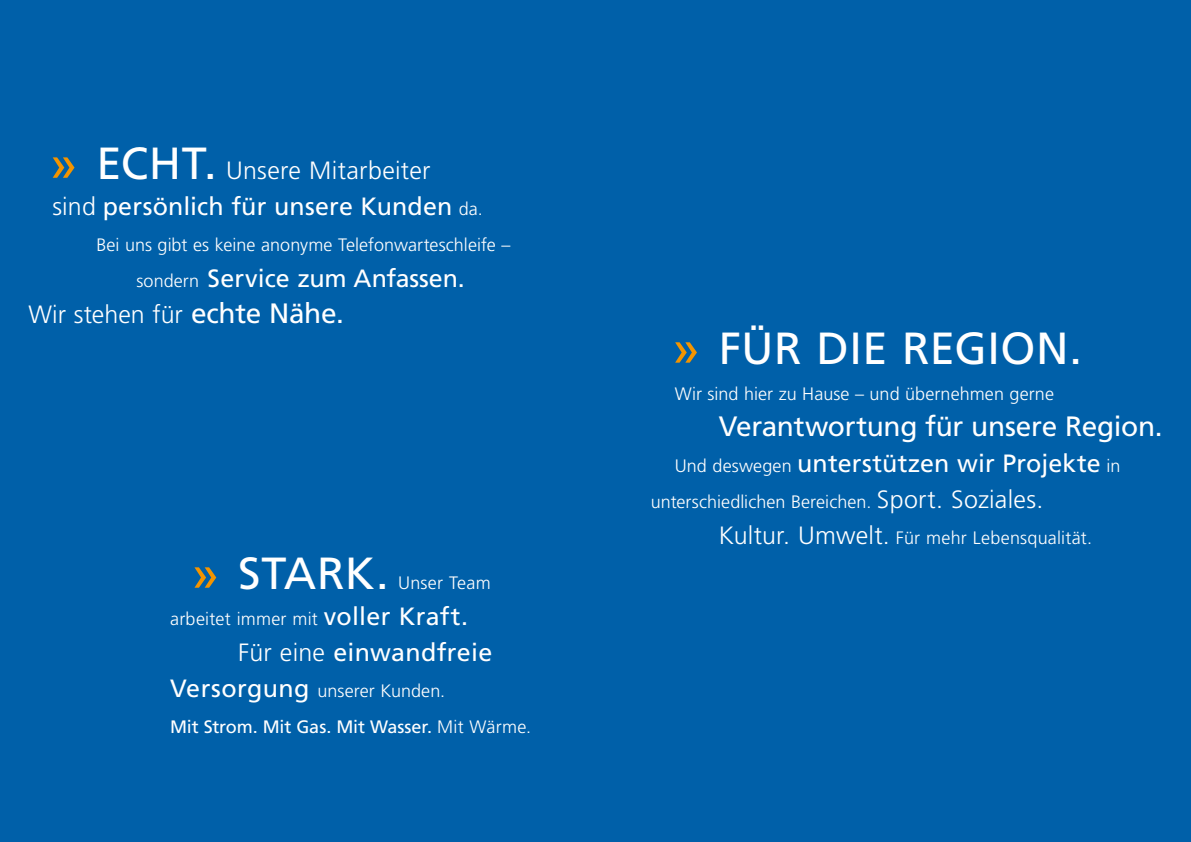
<style>
.page{position:relative;width:1191px;height:842px;background:#0060a9}
.page>*{position:absolute;margin:0;border:0;box-sizing:border-box;transform-origin:0 0}
.t1{font:45px "Frutiger";color:#fff}
.t2{font:28px "Frutiger";letter-spacing:-.01em;color:#fff}
.t3{font:25px/36px "Frutiger";letter-spacing:.01em;color:#fff}
.t4{font:300 18px/36px "Frutiger";letter-spacing:.005em;color:#fff}
.t5{font:18px/36px "Frutiger";letter-spacing:-.005em;color:#fff}
.s1{font-size:45px}
.s2{font-weight:300}
.s3{font-weight:300;font-size:18px}
.s4{font-size:28px}
.s5{font-weight:400;font-size:25px}
.s6{font-size:25px}
</style>
<div class="page">
<svg style="left:53px;top:157px;width:22px;height:21px"></svg>
<svg style="left:194px;top:567px;width:22px;height:21px"></svg>
<svg style="left:675px;top:342px;width:22px;height:21px"></svg>
<h1 class="t1" style="left:96px;top:137px;width:28px">ECHT</h1>
<h3 class="t3" style="left:52px;top:152px;width:432px;text-indent:152px"><span class="s1">.</span> <span class="s2">U nsere M itarbeiter<br>sind</span> persönlich für unsere Kunden <span class="s3">da.</span></h3>
<p class="t4" style="left:96px;top:227px;width:415px">Bei uns gibt es keine anonyme Telefonwarteschleife –</p>
<h3 class="t3" style="left:28px;top:260px;width:438px;text-indent:108px"><span class="s3">sondern</span> Service zum Anfassen.<br><span class="s2">Wir stehen für</span> <span class="s4">echte Nähe.</span></h3>
<h1 class="t1" style="left:238px;top:547px;width:28px">STARK</h1>
<p class="t4" style="left:170px;top:565px;width:322px;text-indent:228px">U nser Team arbeitet immer mit <span class="s5">voller Kraft.</span></p>
<h3 class="t3" style="left:238px;top:634px;width:256px"><span class="s2">Für eine</span> einwandfreie</h3>
<p class="t5" style="left:170px;top:672px;width:363px"><span class="s6">Versorgung</span> <span class="s2">unserer Kunden.<br></span>Mit Strom. Mit Gas. Mit Wasser. <span class="s2">M it Wärme.</span></p>
<h1 class="t1" style="left:376px;top:547px;width:14px">.</h1>
<h1 class="t1" style="left:719px;top:322px;width:27px">FÜR</h1>
<h1 class="t1" style="left:816px;top:322px;width:267px">DIE REGION.</h1>
<p class="t4" style="left:675px;top:376px;width:381px">Wir sind hier zu Hause – und übernehmen gerne</p>
<h2 class="t2" style="left:719px;top:410px;width:445px">Verantwortung für unsere Region.</h2>
<h3 class="t3" style="left:651px;top:445px;width:471px"><span class="s3">U nd deswegen</span> unterstützen wir Projekte <span class="s3">in</span></h3>
<p class="t4" style="left:719px;top:484px;width:375px;text-indent:-68px">unterschiedlichen Bereichen. <span class="s6">Sport. Soziales.<br>Kultur. U mwelt.</span> Für mehr Lebensqualität.</p>
</div>
